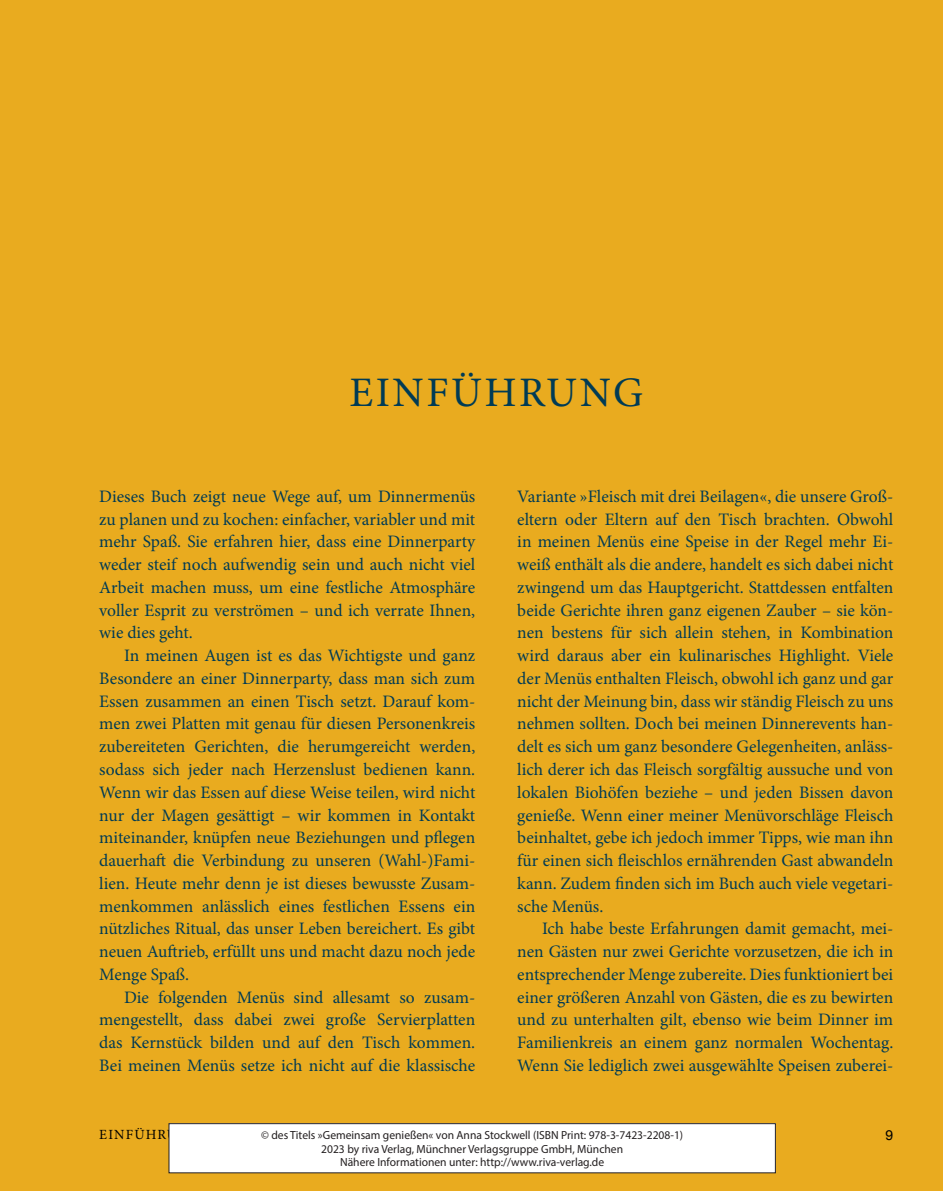
<style>
.page{position:relative;width:943px;height:1191px;background:#e9ab1f}
.page>*{position:absolute;margin:0;border:0;box-sizing:border-box;transform-origin:0 0}
.t1{font:42px "Minion Pro";letter-spacing:.06em;color:#003b55}
.t2{font:17.5px/22.8px "Minion Pro";color:#003b55;text-align:justify}
.t3{font:14px "Minion Pro";color:#000}
.t4{font:14px "Helvetica Neue";color:#000}
.t5{font:11.72px/13.8px "Myriad Pro";color:#231f20;text-align:center}
</style>
<div class="page">
<div style="left:169px;top:1123px;width:606px;height:49px;background:#fff"></div>
<div style="left:168px;top:1123px;width:607px;height:50px;border:1px solid #231f20"></div>
<h1 class="t1" style="left:349px;top:364px;width:295px">EINFÜHRUNG</h1>
<p class="t2" style="left:99px;top:485px;width:377px">Dieses Buch zeigt neue Wege auf, um Dinnermenüs zu planen und zu kochen: einfacher, variabler und mit mehr Spaß. Sie erfahren hier, dass eine Dinnerparty weder steif noch aufwendig sein und auch nicht viel Arbeit machen muss, um eine festliche Atmosphäre voller Esprit zu verströmen – und ich verrate Ihnen, wie dies geht.</p>
<p class="t2" style="left:99px;top:644px;width:377px;text-indent:25px">In meinen Augen ist es das Wichtigste und ganz Besondere an einer Dinnerparty, dass man sich zum Essen zusammen an einen Tisch setzt. Darauf kom&shy;men zwei Platten mit genau für diesen Personenkreis zubereiteten Gerichten, die herumgereicht werden, sodass sich jeder nach Herzenslust bedienen kann.<br>Wenn wir das Essen auf diese Weise teilen, wird nicht nur der Magen gesättigt – wir kommen in Kontakt miteinander, knüpfen neue Beziehungen und pflegen dauerhaft die Verbindung zu unseren (Wahl-)Fami&shy;lien. Heute mehr denn je ist dieses bewusste Zusam&shy;menkommen anlässlich eines festlichen Essens ein nützliches Ritual, das unser Leben bereichert. Es gibt neuen Auftrieb, erfüllt uns und macht dazu noch jede Menge Spaß.</p>
<p class="t2" style="left:99px;top:985px;width:377px;text-indent:25px">Die folgenden Menüs sind allesamt so zusam&shy;mengestellt, dass dabei zwei große Servierplatten das Kernstück bilden und auf den Tisch kommen.<br>Bei meinen Menüs setze ich nicht auf die klassische</p>
<p class="t2" style="left:517px;top:485px;width:377px">Variante »Fleisch mit drei Beilagen«, die unsere Groß&shy;eltern oder Eltern auf den Tisch brachten. Obwohl in meinen Menüs eine Speise in der Regel mehr Ei&shy;weiß enthält als die andere, handelt es sich dabei nicht zwingend um das Hauptgericht. Stattdessen entfalten beide Gerichte ihren ganz eigenen Zauber – sie kön&shy;nen bestens für sich allein stehen, in Kombination wird daraus aber ein kulinarisches Highlight. Viele der Menüs enthalten Fleisch, obwohl ich ganz und gar nicht der Meinung bin, dass wir ständig Fleisch zu uns nehmen sollten. Doch bei meinen Dinnerevents han&shy;delt es sich um ganz besondere Gelegenheiten, anläss&shy;lich derer ich das Fleisch sorgfältig aussuche und von lokalen Biohöfen beziehe – und jeden Bissen davon genieße. Wenn einer meiner Menüvorschläge Fleisch beinhaltet, gebe ich jedoch immer Tipps, wie man ihn für einen sich fleischlos ernährenden Gast abwandeln kann. Zudem finden sich im Buch auch viele vegetari&shy;sche Menüs.</p>
<p class="t2" style="left:517px;top:917px;width:377px;text-indent:25px">Ich habe beste Erfahrungen damit gemacht, mei&shy;nen Gästen nur zwei Gerichte vorzusetzen, die ich in entsprechender Menge zubereite. Dies funktioniert bei einer größeren Anzahl von Gästen, die es zu bewirten und zu unterhalten gilt, ebenso wie beim Dinner im Familienkreis an einem ganz normalen Wochentag.<br>Wenn Sie lediglich zwei ausgewählte Speisen zuberei-</p>
<p class="t3" style="left:99px;top:1125px;width:21px">Einführung</p>
<p class="t4" style="left:885px;top:1124px;width:9px">9</p>
<p class="t5" style="left:261px;top:1127px;width:423px">© des Titels »Gemeinsam genießen« von Anna Stockwell (ISBN Print: 978-3-7423-2208-1)<br>2023 by riva Verlag, Münchner Verlagsgruppe GmbH, München<br>Nähere Informationen unter: http://www.riva-verlag.de</p>
</div>
